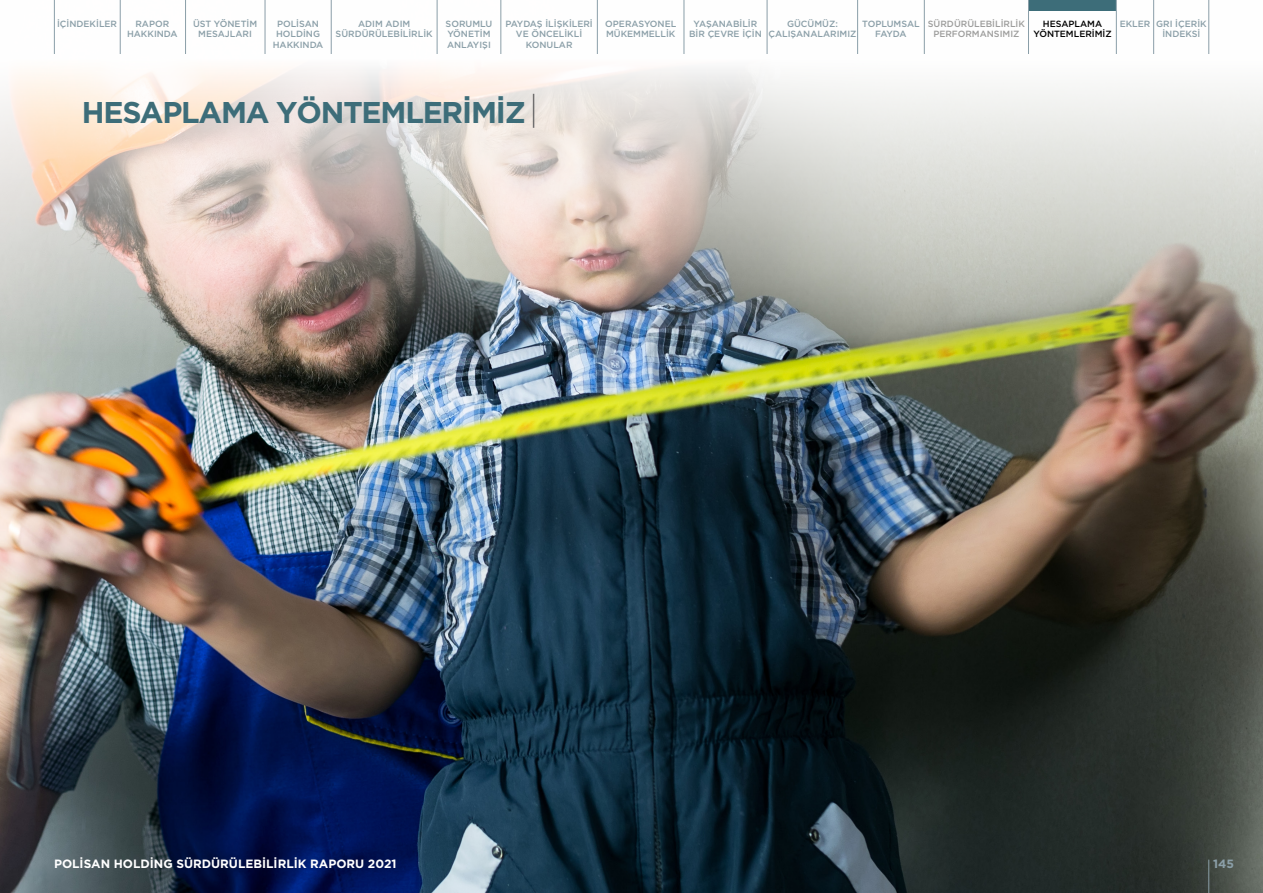
<style>
.page{position:relative;width:1263px;height:893px;background:#fff}
.page>*{position:absolute;margin:0;border:0;box-sizing:border-box;transform-origin:0 0}
.t1{font:700 30px "Gotham";letter-spacing:-.04em;color:#3d6d79}
.t2{font:700 12px "Gotham";color:#fff}
.t3{font:700 12px "Gotham";color:#8b9fa8}
.t4{font:500 9px/10.5px "Gotham";color:#8b9fa8;text-align:center}
.t5{font:500 9px/10.5px "Gotham";color:#9d9d9c;text-align:center}
.t6{font:500 9px/10.5px "Gotham";color:#000;text-align:center}
</style>
<div class="page">
<img style="left:0;top:0;width:1263px;height:893px">
<hr style="left:1208px;top:860px;width:1px;height:33px;background:#8a9ea8">
<div style="left:1028px;top:0;width:88px;height:10px;background:#3d6d79"></div>
<hr style="left:54px;top:0;width:1px;height:54px;background:#8a9ea8">
<hr style="left:120px;top:0;width:1px;height:54px;background:#8a9ea8">
<hr style="left:185px;top:0;width:1px;height:54px;background:#8a9ea8">
<hr style="left:265px;top:0;width:1px;height:54px;background:#8a9ea8">
<hr style="left:331px;top:0;width:1px;height:54px;background:#8a9ea8">
<hr style="left:437px;top:0;width:1px;height:54px;background:#8a9ea8">
<hr style="left:500px;top:0;width:1px;height:54px;background:#8a9ea8">
<hr style="left:597px;top:0;width:1px;height:54px;background:#8a9ea8">
<hr style="left:684px;top:0;width:1px;height:54px;background:#8a9ea8">
<hr style="left:767px;top:0;width:1px;height:54px;background:#8a9ea8">
<hr style="left:857px;top:0;width:1px;height:54px;background:#8a9ea8">
<hr style="left:924px;top:0;width:1px;height:54px;background:#8a9ea8">
<hr style="left:1028px;top:0;width:1px;height:54px;background:#8a9ea8">
<hr style="left:1116px;top:0;width:1px;height:54px;background:#8a9ea8">
<hr style="left:1153px;top:0;width:1px;height:54px;background:#8a9ea8">
<hr style="left:1208px;top:0;width:1px;height:54px;background:#8a9ea8">
<hr style="left:533px;top:94px;width:1px;height:34px;background:#706f6f">
<p class="t4" style="left:193px;top:18px;width:66px">ÜST YÖNETİM<br>MESAJLARI</p>
<p class="t4" style="left:57px;top:18px;width:62px">İÇİNDEKİLER</p>
<p class="t4" style="left:127px;top:18px;width:52px">RAPOR<br>HAKKINDA</p>
<p class="t4" style="left:273px;top:18px;width:52px">POLİSAN<br>HOLDİNG<br>HAKKINDA</p>
<p class="t4" style="left:446px;top:18px;width:48px;text-align:left">SORUMLU<br>YÖNETİM<br>ANLAYIŞI</p>
<p class="t4" style="left:505px;top:18px;width:89px">PAYDAŞ İLİŞKİLERİ<br>VE ÖNCELİKLİ<br>KONULAR</p>
<p class="t4" style="left:605px;top:18px;width:72px;text-align:left">OPERASYONEL<br>MÜKEMMELLİK</p>
<p class="t4" style="left:689px;top:18px;width:74px">YAŞANABİLİR<br>BİR ÇEVRE İÇİN</p>
<p class="t4" style="left:862px;top:18px;width:59px">TOPLUMSAL<br>FAYDA</p>
<p class="t5" style="left:928px;top:18px;width:99px">SÜRDÜRÜLEBİLİRLİK<br>PERFORMANSIMIZ</p>
<p class="t6" style="left:1033px;top:18px;width:80px">HESAPLAMA<br>YÖNTEMLERİMİZ</p>
<p class="t4" style="left:1162px;top:18px;width:46px;text-align:left;text-indent:-43px">EKLER GRI İÇERİK<br>İNDEKSİ</p>
<p class="t4" style="left:768px;top:18px;width:90px">GÜCÜMÜZ:<br>ÇALIŞANALARIMIZ</p>
<p class="t4" style="left:336px;top:18px;width:99px">ADIM ADIM<br>SÜRDÜRÜLEBİLİRLİK</p>
<h1 class="t1" style="left:82px;top:95px;width:446px">HESAPLAMA YÖNTEMLERİMİZ</h1>
<h2 class="t2" style="left:54px;top:856px;width:344px">POLİSAN HOLDİNG SÜRDÜRÜLEBİLİRLİK RAPORU 2021</h2>
<h2 class="t3" style="left:1213px;top:857px;width:22px">145</h2>
</div>
